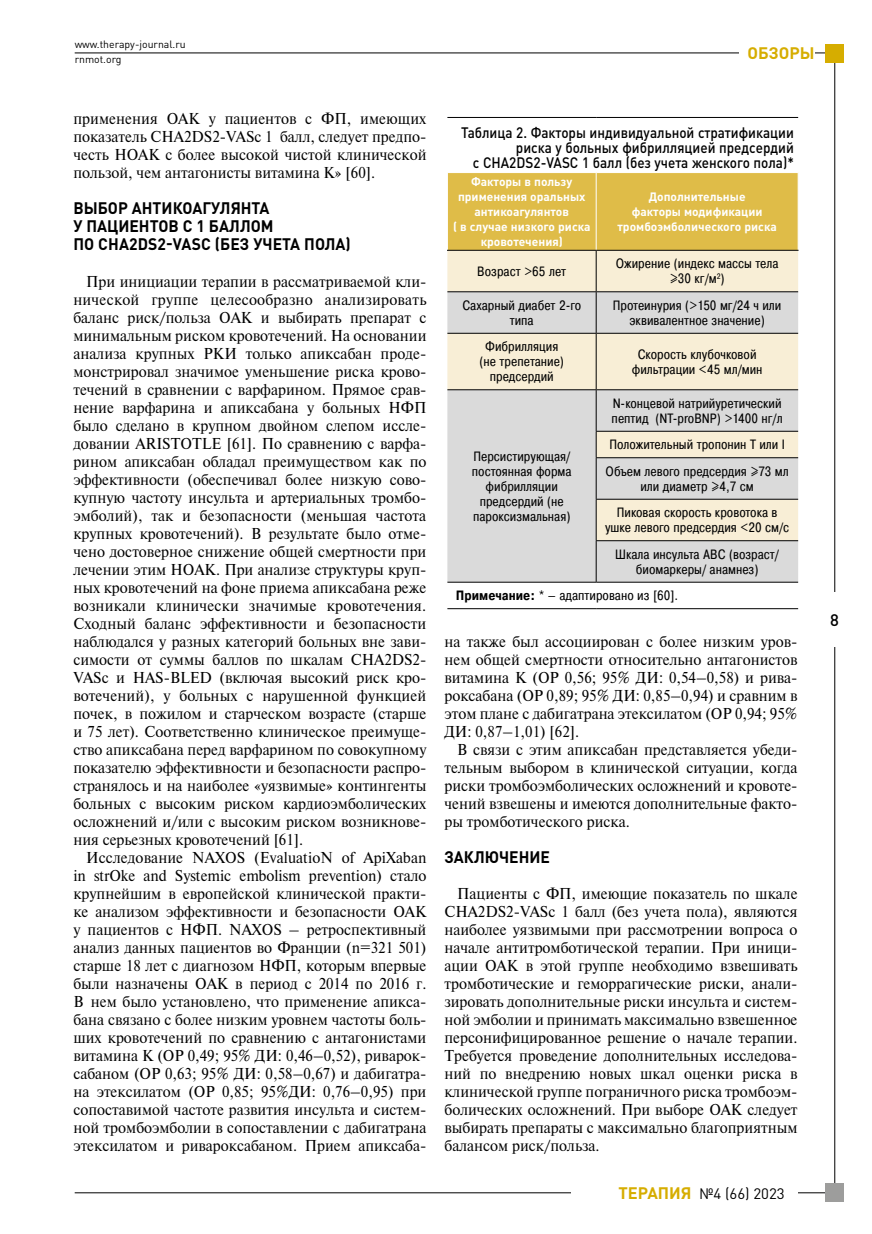
<style>
.page{position:relative;width:872px;height:1234px;background:#fff}
.page>*{position:absolute;margin:0;border:0;box-sizing:border-box;transform-origin:0 0}
.t1{font:700 16.5px/18px "DIN Pro";color:#000;scale:.95 1}
.t2{font:700 16.5px "DIN Pro";color:#d6ad00}
.t3{font:500 16.5px "DIN Pro";color:#000}
.t4{font:15.75px/18px "Newton";color:#000;text-align:justify;scale:.95 1}
.t5{font:500 15px/15px "DIN Pro";color:#000;text-align:right;scale:.9 1}
.t6{font:15px "DIN Pro";color:#000}
.t7{font:13.5px/15px "Pragmatica Cond";color:#000;text-align:center}
.t8{font:700 12px/15px "DIN Pro";color:#fff;text-align:center}
.t9{font:10.5px/15px "DIN Pro";color:#000}
.s1{font-weight:700}
.s2{font-weight:700;font-size:16.5px;color:#d6ad00}
</style>
<div class="page">
<hr style="left:75px;top:1192px;width:760px;height:1px;background:#000">
<hr style="left:75px;top:53px;width:760px;height:1px;background:#000">
<hr style="left:834px;top:53px;width:1px;height:1138px;background:#000">
<div style="left:825px;top:44px;width:18px;height:18px;background:#d6ad00"></div>
<div style="left:825px;top:1182px;width:18px;height:18px;background:#9d9d9c"></div>
<div style="left:570px;top:1183px;width:227px;height:18px;background:#fff"></div>
<div style="left:739px;top:44px;width:75px;height:18px;background:#fff"></div>
<div style="left:448px;top:173px;width:349px;height:77px;background:#dfbc48"></div>
<div style="left:447px;top:251px;width:351px;height:40px;background:#f8eed6"></div>
<svg style="left:447px;top:292px;width:351px;height:289px;background:#e2dfd7"></svg>
<hr style="left:596px;top:173px;width:1px;height:77px;background:#fff">
<hr style="left:447px;top:291px;width:149px;height:1px;background:#000">
<hr style="left:596px;top:291px;width:202px;height:1px;background:#000">
<hr style="left:447px;top:333px;width:149px;height:1px;background:#000">
<hr style="left:596px;top:333px;width:202px;height:1px;background:#000">
<hr style="left:447px;top:389px;width:149px;height:1px;background:#000">
<hr style="left:596px;top:389px;width:202px;height:1px;background:#000">
<hr style="left:596px;top:431px;width:202px;height:1px;background:#000">
<hr style="left:596px;top:457px;width:202px;height:1px;background:#000">
<hr style="left:596px;top:498px;width:202px;height:1px;background:#000">
<hr style="left:596px;top:540px;width:202px;height:1px;background:#000">
<hr style="left:447px;top:581px;width:149px;height:1px;background:#000">
<hr style="left:596px;top:581px;width:202px;height:1px;background:#000">
<hr style="left:447px;top:608px;width:149px;height:1px;background:#000">
<hr style="left:596px;top:608px;width:202px;height:1px;background:#000">
<hr style="left:596px;top:250px;width:1px;height:41px;background:#000">
<hr style="left:596px;top:292px;width:1px;height:41px;background:#000">
<hr style="left:596px;top:333px;width:1px;height:56px;background:#000">
<hr style="left:596px;top:390px;width:1px;height:41px;background:#000">
<svg style="left:596px;top:431px;width:1px;height:26px"></svg>
<hr style="left:596px;top:458px;width:1px;height:40px;background:#000">
<hr style="left:596px;top:499px;width:1px;height:41px;background:#000">
<hr style="left:596px;top:541px;width:1px;height:40px;background:#000">
<hr style="left:447px;top:117px;width:149px;height:1px;background:#000">
<hr style="left:596px;top:117px;width:202px;height:1px;background:#000">
<hr style="left:447px;top:250px;width:149px;height:1px;background:#000">
<hr style="left:596px;top:250px;width:202px;height:1px;background:#000">
<div style="left:811px;top:592px;width:47px;height:54px;background:#fff"></div>
<p class="t9" style="left:75px;top:36px;width:112px">www.therapy-journal.ru rnmot.org</p>
<p class="t2" style="left:747px;top:42px;width:69px">ОБЗОРЫ</p>
<p class="t4" style="left:73px;top:109px;width:373px">применения ОАК у пациентов с ФП, имеющих показатель CHA2DS2-VASc 1 балл, следует предпо&shy;честь НОАК с более высокой чистой клинической пользой, чем антагонисты витамина К» [60].</p>
<p class="t1" style="left:73px;top:199px;width:293px">ВЫБОР АНТИКОАГУЛЯНТА<br>У ПАЦИЕНТОВ С 1 БАЛЛОМ<br>ПО CHA2DS2-VASC (БЕЗ УЧЕТА ПОЛА)</p>
<p class="t4" style="left:73px;top:271px;width:373px;text-indent:13px">При инициации терапии в рассматриваемой кли&shy;нической группе целесообразно анализировать баланс риск/польза ОАК и выбирать препарат с минимальным риском кровотечений. На основании анализа крупных РКИ только апиксабан проде&shy;монстрировал значимое уменьшение риска крово&shy;течений в сравнении с варфарином. Прямое срав&shy;нение варфарина и апиксабана у больных НФП было сделано в крупном двойном слепом иссле&shy;довании ARISTOTLE [61]. По сравнению с варфа&shy;рином апиксабан обладал преимуществом как по эффективности (обеспечивал более низкую сово&shy;купную частоту инсульта и артериальных тромбо&shy;эмболий), так и безопасности (меньшая частота крупных кровотечений). В результате было отме&shy;чено достоверное снижение общей смертности при лечении этим НОАК. При анализе структуры круп&shy;ных кровотечений на фоне приема апиксабана реже возникали клинически значимые кровотечения.<br>Сходный баланс эффективности и безопасности наблюдался у разных категорий больных вне зави&shy;симости от суммы баллов по шкалам CHA2DS2- VASc и HAS-BLED (включая высокий риск кро&shy;вотечений), у больных с нарушенной функцией почек, в пожилом и старческом возрасте (старше и 75 лет). Соответственно клиническое преимуще&shy;ство апиксабана перед варфарином по совокупному показателю эффективности и безопасности распро&shy;странялось и на наиболее «уязвимые» контингенты больных с высоким риском кардиоэмболических осложнений и/или с высоким риском возникнове&shy;ния серьезных кровотечений [61].</p>
<p class="t4" style="left:73px;top:847px;width:373px;text-indent:13px">Исследование NAXOS (EvaluatioN of ApiXaban in strOke and Systemic embolism prevention) стало крупнейшим в европейской клинической практи&shy;ке анализом эффективности и безопасности ОАК у пациентов с НФП. NAXOS – ретроспективный анализ данных пациентов во Франции (n=321 501) старше 18 лет с диагнозом НФП, которым впервые были назначены ОАК в период с 2014 по 2016 г.<br>В нем было установлено, что применение апикса&shy;бана связано с более низким уровнем частоты боль&shy;ших кровотечений по сравнению с антагонистами витамина K (ОР 0,49; 95% ДИ: 0,46–0,52), риварок&shy;сабаном (ОР 0,63; 95% ДИ: 0,58–0,67) и дабигатра&shy;на этексилатом (ОР 0,85; 95%ДИ: 0,76–0,95) при сопоставимой частоте развития инсульта и систем&shy;ной тромбоэмболии в сопоставлении с дабигатрана этексилатом и ривароксабаном. Прием апиксаба-</p>
<p class="t5" style="left:461px;top:125px;width:371px">Таблица 2. Факторы индивидуальной стратификации риска у больных фибрилляцией предсердий<br>с CHA2DS2-VASC 1 балл (без учета женского пола)*</p>
<p class="t8" style="left:453px;top:174px;width:139px">Факторы в пользу применения оральных антикоагулянтов<br>( в случае низкого риска кровотечения)</p>
<p class="t8" style="left:617px;top:189px;width:161px">Дополнительные<br>факторы модификации тромбоэмболического риска</p>
<p class="t7" style="left:477px;top:263px;width:90px">Возраст &gt;65 лет</p>
<p class="t7" style="left:616px;top:256px;width:164px">Ожирение (индекс массы тела ≥30 кг/м<sup>2</sup>)</p>
<p class="t7" style="left:462px;top:297px;width:120px">Сахарный диабет 2-го типа</p>
<p class="t7" style="left:613px;top:297px;width:170px">Протеинурия (&gt;150 мг/24 ч или эквивалентное значение)</p>
<p class="t7" style="left:479px;top:339px;width:86px">Фибрилляция (не трепетание) предсердий</p>
<p class="t7" style="left:632px;top:346px;width:132px">Скорость клубочковой фильтрации &lt;45 мл/мин</p>
<p class="t7" style="left:611px;top:395px;width:172px;text-align:left">N-концевой натрийуретический пептид (NT-proBNP) &gt;1400 нг/л</p>
<p class="t7" style="left:605px;top:431px;width:185px;line-height:26.4px;text-align:left">Положительный тропонин Т или I<br>Объем левого предсердия ≥73 мл</p>
<p class="t7" style="left:617px;top:472px;width:162px;line-height:26.4px">или диаметр ≥4,7 см<br>Пиковая скорость кровотока в</p>
<p class="t7" style="left:605px;top:514px;width:186px;line-height:26.4px">ушке левого предсердия &lt;20 см/с<br>Шкала инсульта АВС (возраст/</p>
<p class="t7" style="left:456px;top:555px;width:304px;line-height:26.4px;text-align:left;text-indent:180px">биомаркеры/ анамнез)<br><span class="s1">Примечание:</span> * – адаптировано из [60].</p>
<p class="t7" style="left:472px;top:448px;width:101px">Персистирующая/ постоянная форма фибрилляции предсердий (не пароксизмальная)</p>
<p class="t4" style="left:444px;top:631px;width:373px">на также был ассоциирован с более низким уров&shy;нем общей смертности относительно антагонистов витамина К (ОР 0,56; 95% ДИ: 0,54–0,58) и рива&shy;роксабана (ОР 0,89; 95% ДИ: 0,85–0,94) и сравним в этом плане с дабигатрана этексилатом (ОР 0,94; 95% ДИ: 0,87–1,01) [62].</p>
<p class="t4" style="left:444px;top:739px;width:373px;text-indent:13px">В связи с этим апиксабан представляется убеди&shy;тельным выбором в клинической ситуации, когда риски тромбоэмболических осложнений и кровоте&shy;чений взвешены и имеются дополнительные факто&shy;ры тромботического риска.</p>
<p class="t1" style="left:444px;top:847px;width:113px">ЗАКЛЮЧЕНИЕ</p>
<p class="t4" style="left:444px;top:883px;width:373px;text-indent:13px">Пациенты с ФП, имеющие показатель по шкале CHA2DS2-VASc 1 балл (без учета пола), являются наиболее уязвимыми при рассмотрении вопроса о начале антитромботической терапии. При иници&shy;ации ОАК в этой группе необходимо взвешивать тромботические и геморрагические риски, анали&shy;зировать дополнительные риски инсульта и систем&shy;ной эмболии и принимать максимально взвешенное персонифицированное решение о начале терапии.<br>Требуется проведение дополнительных исследова&shy;ний по внедрению новых шкал оценки риска в клинической группе пограничного риска тромбоэм&shy;болических осложнений. При выборе ОАК следует выбирать препараты с максимально благоприятным балансом риск/польза.</p>
<p class="t6" style="left:618px;top:1182px;width:168px"><span class="s2">ТЕРАПИЯ</span> №4 (66) 2023</p>
<p class="t3" style="left:830px;top:608px;width:10px">8</p>
</div>
